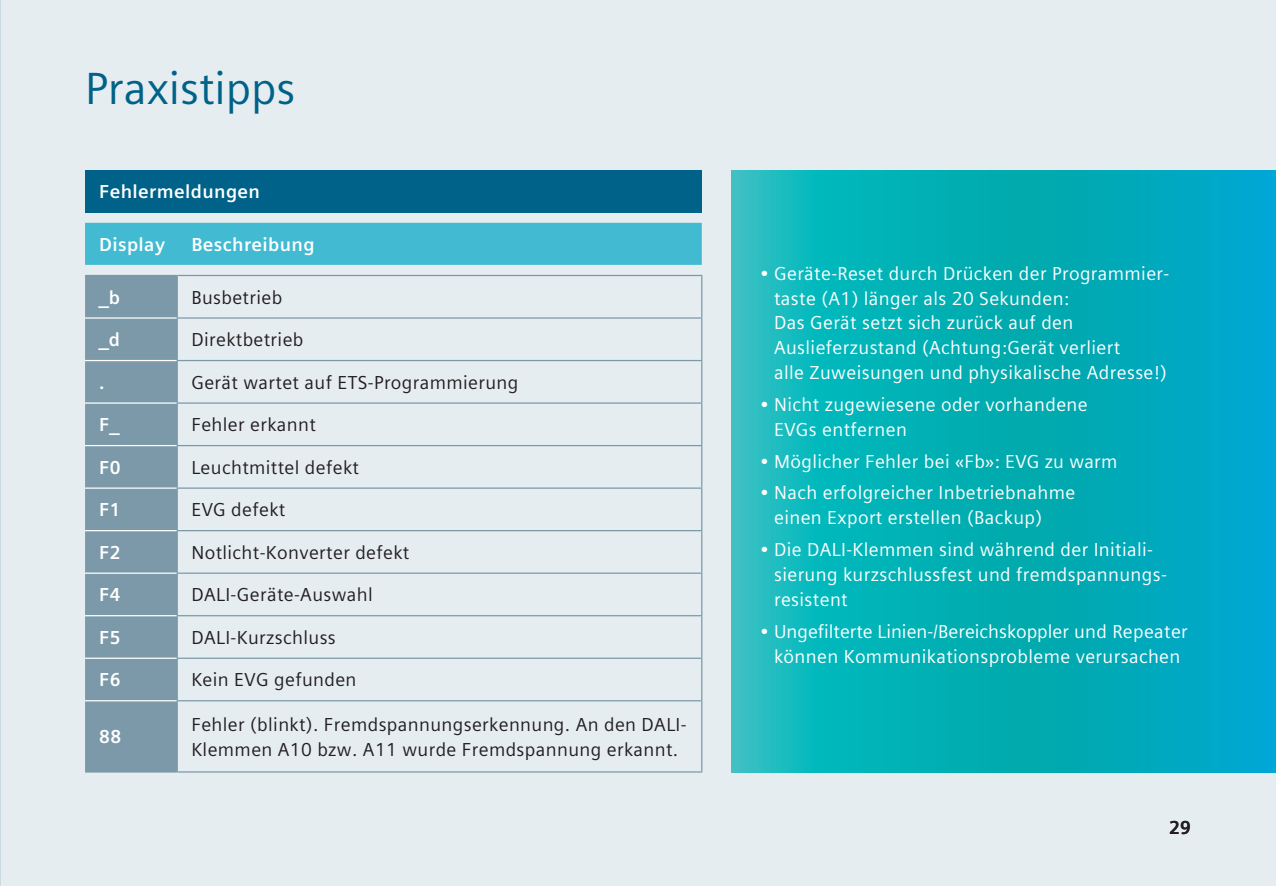
<style>
.page{position:relative;width:1276px;height:886px;background:#e5edf1}
.page>*{position:absolute;margin:0;border:0;box-sizing:border-box;transform-origin:0 0}
.t1{font:45px "Siemens Sans Global";color:#006288}
.t2{font:18.75px/24.8px "Siemens Sans Global";letter-spacing:.02em;color:#fff}
.t3{font:18.75px/24.8px "Siemens Sans Global";letter-spacing:.02em;color:#231f20}
.t4{font:700 18.75px "Siemens Sans Global";letter-spacing:.02em;color:#fff}
.t5{font:700 18.75px "Siemens Sans Global";color:#231f20}
</style>
<div class="page">
<svg style="left:731px;top:170px;width:545px;height:602px;background:#05aeba"></svg>
<div style="left:85px;top:170px;width:617px;height:42px;background:#006288"></div>
<div style="left:85px;top:223px;width:617px;height:42px;background:#41bad2"></div>
<div style="left:85px;top:276px;width:92px;height:495px;background:#7b99a9"></div>
<hr style="left:177px;top:276px;width:1px;height:41px;background:#7b99a9">
<hr style="left:701px;top:276px;width:1px;height:41px;background:#7b99a9">
<hr style="left:177px;top:317px;width:525px;height:2px;background:#7b99a9">
<hr style="left:177px;top:319px;width:1px;height:41px;background:#7b99a9">
<hr style="left:701px;top:319px;width:1px;height:41px;background:#7b99a9">
<hr style="left:177px;top:360px;width:525px;height:1px;background:#7b99a9">
<hr style="left:177px;top:361px;width:1px;height:41px;background:#7b99a9">
<hr style="left:701px;top:361px;width:1px;height:41px;background:#7b99a9">
<hr style="left:177px;top:402px;width:525px;height:2px;background:#7b99a9">
<hr style="left:177px;top:404px;width:1px;height:41px;background:#7b99a9">
<hr style="left:701px;top:404px;width:1px;height:41px;background:#7b99a9">
<hr style="left:177px;top:445px;width:525px;height:1px;background:#7b99a9">
<hr style="left:177px;top:446px;width:1px;height:41px;background:#7b99a9">
<hr style="left:701px;top:446px;width:1px;height:41px;background:#7b99a9">
<hr style="left:177px;top:487px;width:525px;height:2px;background:#7b99a9">
<hr style="left:177px;top:489px;width:1px;height:41px;background:#7b99a9">
<hr style="left:701px;top:489px;width:1px;height:41px;background:#7b99a9">
<hr style="left:177px;top:530px;width:525px;height:1px;background:#7b99a9">
<hr style="left:177px;top:531px;width:1px;height:41px;background:#7b99a9">
<hr style="left:701px;top:531px;width:1px;height:41px;background:#7b99a9">
<hr style="left:177px;top:572px;width:525px;height:2px;background:#7b99a9">
<hr style="left:177px;top:574px;width:1px;height:41px;background:#7b99a9">
<hr style="left:701px;top:574px;width:1px;height:41px;background:#7b99a9">
<hr style="left:177px;top:615px;width:525px;height:1px;background:#7b99a9">
<hr style="left:177px;top:616px;width:1px;height:41px;background:#7b99a9">
<hr style="left:701px;top:616px;width:1px;height:41px;background:#7b99a9">
<hr style="left:177px;top:657px;width:525px;height:2px;background:#7b99a9">
<hr style="left:177px;top:659px;width:1px;height:41px;background:#7b99a9">
<hr style="left:701px;top:659px;width:1px;height:41px;background:#7b99a9">
<hr style="left:177px;top:700px;width:525px;height:1px;background:#7b99a9">
<hr style="left:177px;top:701px;width:1px;height:70px;background:#7b99a9">
<hr style="left:701px;top:701px;width:1px;height:70px;background:#7b99a9">
<hr style="left:85px;top:317px;width:92px;height:2px;background:#fff">
<hr style="left:85px;top:360px;width:92px;height:1px;background:#fff">
<hr style="left:85px;top:402px;width:92px;height:2px;background:#fff">
<hr style="left:85px;top:445px;width:92px;height:1px;background:#fff">
<hr style="left:85px;top:487px;width:92px;height:2px;background:#fff">
<hr style="left:85px;top:530px;width:92px;height:1px;background:#fff">
<hr style="left:85px;top:572px;width:92px;height:2px;background:#fff">
<hr style="left:85px;top:615px;width:92px;height:1px;background:#fff">
<hr style="left:85px;top:657px;width:92px;height:2px;background:#fff">
<hr style="left:85px;top:700px;width:92px;height:1px;background:#fff">
<hr style="left:85px;top:275px;width:92px;height:1px;background:#7b99a9">
<hr style="left:177px;top:275px;width:525px;height:1px;background:#7b99a9">
<hr style="left:85px;top:771px;width:92px;height:1px;background:#7b99a9">
<hr style="left:177px;top:771px;width:525px;height:1px;background:#7b99a9">
<hr style="left:0;top:0;width:1px;height:886px;background:#b5c8d2">
<h1 class="t1" style="left:85px;top:54px;width:212px">Praxistipps</h1>
<p class="t4" style="left:99px;top:177px;width:162px">Fehlermeldungen</p>
<p class="t4" style="left:99px;top:230px;width:67px">Display</p>
<p class="t4" style="left:191px;top:230px;width:125px">Beschreibung</p>
<p class="t4" style="left:99px;top:283px;width:22px">_b</p>
<p class="t3" style="left:191px;top:285px;width:92px">Busbetrieb</p>
<p class="t4" style="left:99px;top:325px;width:22px">_d</p>
<p class="t3" style="left:191px;top:327px;width:114px">Direktbetrieb</p>
<p class="t4" style="left:99px;top:368px;width:7px">.</p>
<p class="t3" style="left:191px;top:370px;width:329px">Gerät wartet auf ETS-Programmierung</p>
<p class="t4" style="left:99px;top:410px;width:21px">F_</p>
<p class="t3" style="left:191px;top:412px;width:126px">Fehler erkannt</p>
<p class="t4" style="left:99px;top:453px;width:23px">F0</p>
<p class="t3" style="left:191px;top:455px;width:169px">Leuchtmittel defekt</p>
<p class="t4" style="left:99px;top:495px;width:23px">F1</p>
<p class="t3" style="left:191px;top:497px;width:95px">EVG defekt</p>
<p class="t4" style="left:99px;top:538px;width:23px">F2</p>
<p class="t3" style="left:191px;top:540px;width:219px">Notlicht-Konverter defekt</p>
<p class="t4" style="left:99px;top:580px;width:23px">F4</p>
<p class="t3" style="left:191px;top:582px;width:183px">DALI-Geräte-Auswahl</p>
<p class="t4" style="left:99px;top:623px;width:23px">F5</p>
<p class="t3" style="left:191px;top:625px;width:146px">DALI-Kurzschluss</p>
<p class="t4" style="left:99px;top:665px;width:23px">F6</p>
<p class="t3" style="left:191px;top:668px;width:167px">Kein EVG gefunden</p>
<p class="t4" style="left:99px;top:722px;width:23px">88</p>
<p class="t3" style="left:191px;top:712px;width:497px">Fehler (blinkt). Fremdspannungserkennung. An den DALI-<br>Klemmen A10 bzw. A11 wurde Fremdspannung erkannt.</p>
<p class="t2" style="left:774px;top:261px;width:397px;text-indent:-14px">• Geräte-Reset durch Drücken der Programmier&shy;taste (A1) länger als 20 Sekunden:<br>Das Gerät setzt sich zurück auf den Auslieferzustand (Achtung:Gerät verliert<br>alle Zuweisungen und physikalische Adresse!)</p>
<p class="t2" style="left:774px;top:392px;width:315px;text-indent:-14px">• Nicht zugewiesene oder vorhandene<br>EVGs entfernen</p>
<p class="t2" style="left:760px;top:449px;width:359px">• Möglicher Fehler bei «Fb»: EVG zu warm</p>
<p class="t2" style="left:774px;top:481px;width:303px;text-indent:-14px">• Nach erfolgreicher Inbetriebnahme einen Export erstellen (Backup)</p>
<p class="t2" style="left:774px;top:537px;width:394px;text-indent:-14px">• Die DALI-Klemmen sind während der Initiali&shy;sierung kurzschlussfest und fremdspannungs&shy;resistent</p>
<p class="t2" style="left:760px;top:619px;width:429px;text-align:center">• Ungefilterte Linien-/Bereichskoppler und Repeater können Kommunikationsprobleme verursachen</p>
<p class="t5" style="left:1169px;top:813px;width:23px">29</p>
</div>
